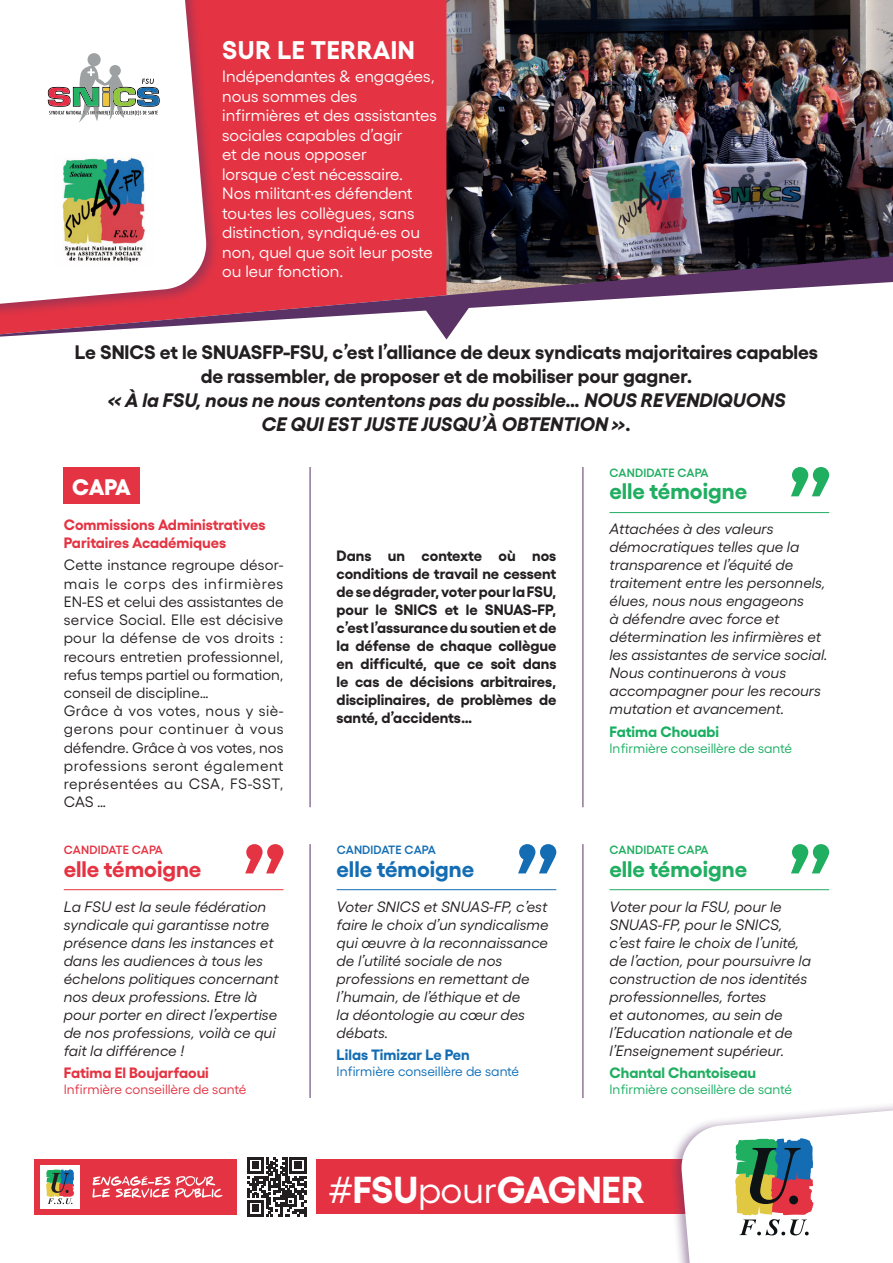
<style>
.page{position:relative;width:893px;height:1263px;background:#fff}
.page>*{position:absolute;margin:0;border:0;box-sizing:border-box;transform-origin:0 0}
.t1{font:700 37.5px "Gellix";color:#fff}
.t2{font:700 25.5px "Gellix";letter-spacing:.02em;color:#fff}
.t3{font:700 22.5px "Gellix";color:#20ae61}
.t4{font:700 22.5px "Gellix";color:#e43443}
.t5{font:700 22.5px "Gellix";color:#146db3}
.t6{font:800 22.5px "Gellix";color:#fff}
.t7{font:700 19.5px/24px "Gellix";color:#231f20;text-align:center}
.t8{font:italic 700 19.5px/24px "Gellix";color:#231f20;text-align:center}
.t9{font:16.5px/19.5px "Gellix";color:#fff}
.t10{font:italic 15px/18px "Gellix";color:#231f20}
.t11{font:15px/18.1px "Gellix";letter-spacing:.01em;color:#231f20}
.t12{font:700 15px/18px "Gellix";color:#231f20;text-align:justify}
.t13{font:700 15px/18.1px "Gellix";color:#e43443}
.t14{font:700 15px "Gellix";color:#20ae61}
.t15{font:700 15px "Gellix";color:#146db3}
.t16{font:700 15px "Gellix";color:#18af61}
.t17{font:13.5px "Gellix";color:#18af61}
.t18{font:13.5px "Gellix";color:#e43443}
.t19{font:13.5px "Gellix";color:#0e6eb6}
.t20{font:600 12px "Gellix";letter-spacing:.01em;color:#20ae61}
.t21{font:600 12px "Gellix";letter-spacing:.01em;color:#e43443}
.t22{font:600 12px "Gellix";letter-spacing:.01em;color:#146db3}
.s1{font-weight:400}
</style>
<div class="page">
<div style="left:220px;top:0;width:226px;height:256px;background:#e43443"></div>
<img style="left:446px;top:0;width:447px;height:256px">
<svg style="left:0;top:256px;width:893px;height:81px"></svg>
<svg style="left:418px;top:299px;width:57px;height:40px"></svg>
<div style="left:64px;top:467px;width:76px;height:36px;background:#e43443"></div>
<hr style="left:310px;top:467px;width:1px;height:340px;background:#5b3265">
<hr style="left:310px;top:844px;width:1px;height:254px;background:#5b3265">
<hr style="left:582px;top:467px;width:1px;height:340px;background:#5b3265">
<hr style="left:582px;top:844px;width:1px;height:254px;background:#5b3265">
<hr style="left:64px;top:889px;width:219px;height:1px;background:#e43443">
<hr style="left:337px;top:889px;width:219px;height:1px;background:#146db3">
<hr style="left:609px;top:889px;width:220px;height:1px;background:#20ae61">
<hr style="left:609px;top:512px;width:220px;height:1px;background:#20ae61">
<svg style="left:245px;top:844px;width:38px;height:29px"></svg>
<svg style="left:518px;top:844px;width:38px;height:29px"></svg>
<svg style="left:791px;top:844px;width:38px;height:29px"></svg>
<svg style="left:791px;top:467px;width:38px;height:29px"></svg>
<div style="left:0;top:0;width:220px;height:322px;background:#5b3265;opacity:.5"></div>
<svg style="left:0;top:0;width:208px;height:309px"></svg>
<img style="left:54px;top:153px;width:99px;height:113px">
<svg style="left:48px;top:53px;width:112px;height:70px"></svg>
<div style="left:316px;top:1159px;width:382px;height:55px;background:#e53243"></div>
<div style="left:34px;top:1159px;width:204px;height:55px;background:#e43443"></div>
<div style="left:40px;top:1165px;width:40px;height:43px;background:#fff"></div>
<svg style="left:46px;top:1169px;width:28px;height:35px"></svg>
<svg style="left:92px;top:1176px;width:131px;height:22px"></svg>
<svg style="left:247px;top:1157px;width:59px;height:59px"></svg>
<div style="left:668px;top:1100px;width:225px;height:163px;background:#5b3265;opacity:.5"></div>
<svg style="left:680px;top:1108px;width:213px;height:155px"></svg>
<h2 class="t2" style="left:222px;top:29px;width:194px">SUR LE TERRAIN</h2>
<p class="t9" style="left:222px;top:65px;width:216px">Indépendantes &amp; engagées, nous sommes des infirmières et des assistantes sociales capables d’agir<br>et de nous opposer<br>lorsque c’est nécessaire.<br>Nos militant·es défendent tou·tes les collègues, sans distinction, syndiqué·es ou non, quel que soit leur poste ou leur fonction.</p>
<h3 class="t7" style="left:75px;top:338px;width:745px">Le SNICS et le SNUASFP-FSU, c’est l’alliance de deux syndicats majoritaires capables de rassembler, de proposer et de mobiliser pour gagner.</h3>
<h3 class="t8" style="left:107px;top:386px;width:680px">« À la FSU, nous ne nous contentons pas du possible… NOUS REVENDIQUONS<br>CE QUI EST JUSTE JUSQU’À OBTENTION ».</h3>
<h3 class="t6" style="left:72px;top:468px;width:60px">CAPA</h3>
<p class="t13" style="left:64px;top:514px;width:203px">Commissions Administratives<br>Paritaires Académiques</p>
<p class="t11" style="left:64px;top:555px;width:221px">Cette instance regroupe désor&shy;mais le corps des infirmières<br>EN-ES et celui des assistantes de service Social. Elle est décisive pour la défense de vos droits : recours entretien professionnel, refus temps partiel ou formation, conseil de discipline…<br>Grâce à vos votes, nous y siè&shy;gerons pour continuer à vous défendre. Grâce à vos votes, nos professions seront également représentées au CSA, FS-SST,<br>CAS …</p>
<p class="t21" style="left:64px;top:840px;width:101px">CANDIDATE CAPA</p>
<h3 class="t4" style="left:64px;top:850px;width:139px">elle témoigne</h3>
<p class="t10" style="left:64px;top:896px;width:216px">La FSU est la seule fédération syndicale qui garantisse notre présence dans les instances et dans les audiences à tous les échelons politiques concernant nos deux professions. Etre là pour porter en direct l’expertise de nos professions, voilà ce qui fait la différence !</p>
<p class="t13" style="left:64px;top:1062px;width:147px">Fatima El Boujarfaoui</p>
<p class="t18" style="left:64px;top:1079px;width:184px">Infirmière conseillère de santé</p>
<p class="t12" style="left:337px;top:545px;width:221px">Dans un contexte où nos conditions de travail ne cessent de se dégrader, voter pour la FSU, pour le SNICS et le SNUAS-FP, c’est l’assurance du soutien et de la défense de chaque collègue en difficulté, que ce soit dans le cas de décisions arbitraires, disciplinaires, de problèmes de santé, d’accidents…</p>
<p class="t22" style="left:337px;top:840px;width:101px">CANDIDATE CAPA</p>
<h3 class="t5" style="left:337px;top:850px;width:139px">elle témoigne</h3>
<p class="t10" style="left:337px;top:896px;width:214px">Voter SNICS et SNUAS-FP, c’est faire le choix d’un syndicalisme qui œuvre à la reconnaissance de l’utilité sociale de nos professions en remettant de l’humain, de l’éthique et de<br>la déontologie au cœur des débats.</p>
<p class="t15" style="left:337px;top:1042px;width:135px">Lilas Timizar Le Pen</p>
<p class="t19" style="left:337px;top:1061px;width:184px">Infirmière conseillère de santé</p>
<p class="t20" style="left:610px;top:463px;width:101px">CANDIDATE CAPA</p>
<h3 class="t3" style="left:609px;top:473px;width:139px">elle témoigne</h3>
<p class="t10" style="left:609px;top:519px;width:220px">Attachées à des valeurs démocratiques telles que la transparence et l’équité de traitement entre les personnels, élues, nous nous engageons<br>à défendre avec force et détermination les infirmières et les assistantes de service social.<br>Nous continuerons à vous accompagner pour les recours mutation et avancement.</p>
<p class="t16" style="left:609px;top:719px;width:111px">Fatima Chouabi</p>
<p class="t17" style="left:609px;top:738px;width:184px">Infirmière conseillère de santé</p>
<p class="t20" style="left:610px;top:840px;width:101px">CANDIDATE CAPA</p>
<h3 class="t3" style="left:609px;top:850px;width:139px">elle témoigne</h3>
<p class="t10" style="left:609px;top:896px;width:203px">Voter pour la FSU, pour le<br>SNUAS-FP, pour le SNICS, c’est faire le choix de l’unité, de l’action, pour poursuivre la construction de nos identités professionnelles, fortes<br>et autonomes, au sein de l’Education nationale et de l’Enseignement supérieur.</p>
<p class="t14" style="left:609px;top:1060px;width:148px">Chantal Chantoiseau</p>
<p class="t17" style="left:609px;top:1079px;width:184px">Infirmière conseillère de santé</p>
<h1 class="t1" style="left:329px;top:1159px;width:318px"><span class="s1">#</span>FSU<span class="s1">pour</span>GAGNER</h1>
</div>
